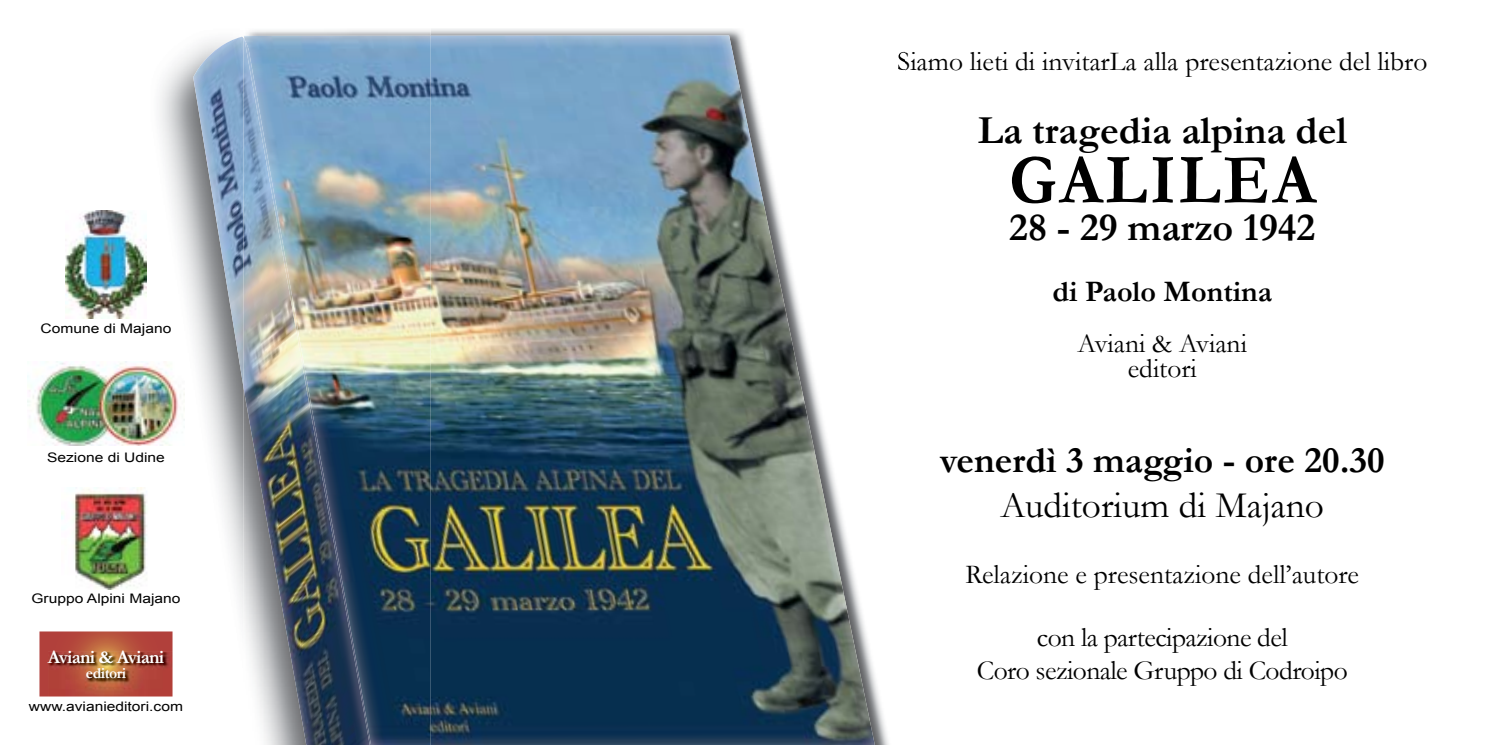
<style>
.page{position:relative;width:1489px;height:745px;background:#fff}
.page>*{position:absolute;margin:0;border:0;box-sizing:border-box;transform-origin:0 0}
.t1{font:700 71.5px "Garamond";letter-spacing:.05em;color:#000;scale:.91 1}
.t2{font:700 40px "Garamond";color:#000}
.t3{font:700 37.5px "Garamond";color:#000}
.t4{font:37.5px "Garamond";color:#000}
.t5{font:700 30px "Garamond";color:#000}
.t6{font:27.5px/25px "Garamond";color:#000;text-align:center}
.t7{font:27.5px/33px "Garamond";letter-spacing:-.02em;color:#000;text-align:center}
.t8{font:700 19px "Garamond";letter-spacing:-.04em;color:#fff}
.t9{font:700 15.75px "Garamond";letter-spacing:-.03em;color:#fff}
.t10{font:13px "Arial";color:#000;scale:1.19 1}
</style>
<div class="page">
<img style="left:193px;top:37px;width:50px;height:349px">
<img style="left:243px;top:28px;width:646px;height:716px">
<img style="left:898px;top:51px;width:6px;height:19px">
<img style="left:244px;top:35px;width:630px;height:709px">
<img style="left:244px;top:39px;width:127px;height:705px">
<svg style="left:39px;top:631px;width:133px;height:65px"></svg>
<img style="left:147px;top:651px;width:26px;height:46px">
<img style="left:48px;top:651px;width:124px;height:45px">
<img style="left:28px;top:361px;width:156px;height:84px">
<img style="left:65px;top:210px;width:82px;height:108px">
<img style="left:61px;top:487px;width:88px;height:102px">
<p class="t10" style="left:41px;top:320px;width:111px">Comune di Majano</p>
<p class="t10" style="left:47px;top:450px;width:100px">Sezione di Udine</p>
<p class="t10" style="left:31px;top:590px;width:127px">Gruppo Alpini Majano</p>
<p class="t8" style="left:48px;top:645px;width:118px">Aviani &amp; Aviani</p>
<p class="t9" style="left:86px;top:663px;width:42px">editori</p>
<p class="t10" style="left:29px;top:698px;width:131px">www.avianieditori.com</p>
<p class="t6" style="left:897px;top:48px;width:532px">Siamo lieti di invitarLa alla presentazione del libro</p>
<h2 class="t2" style="left:977px;top:106px;width:371px">La tragedia alpina del</h2>
<h1 class="t1" style="left:1008px;top:137px;width:338px">GALILEA</h1>
<h2 class="t2" style="left:1009px;top:203px;width:308px">28 - 29 marzo 1942</h2>
<p class="t5" style="left:1052px;top:274px;width:221px">di Paolo Montina</p>
<p class="t6" style="left:1077px;top:330px;width:171px">Aviani &amp; Aviani editori</p>
<h3 class="t3" style="left:940px;top:437px;width:446px">venerdì 3 maggio - ore 20.30</h3>
<h3 class="t4" style="left:1000px;top:482px;width:325px">Auditorium di Majano</h3>
<p class="t6" style="left:965px;top:561px;width:395px">Relazione e presentazione dell’autore</p>
<p class="t7" style="left:976px;top:620px;width:372px">con la partecipazione del<br>Coro sezionale Gruppo di Codroipo</p>
</div>
